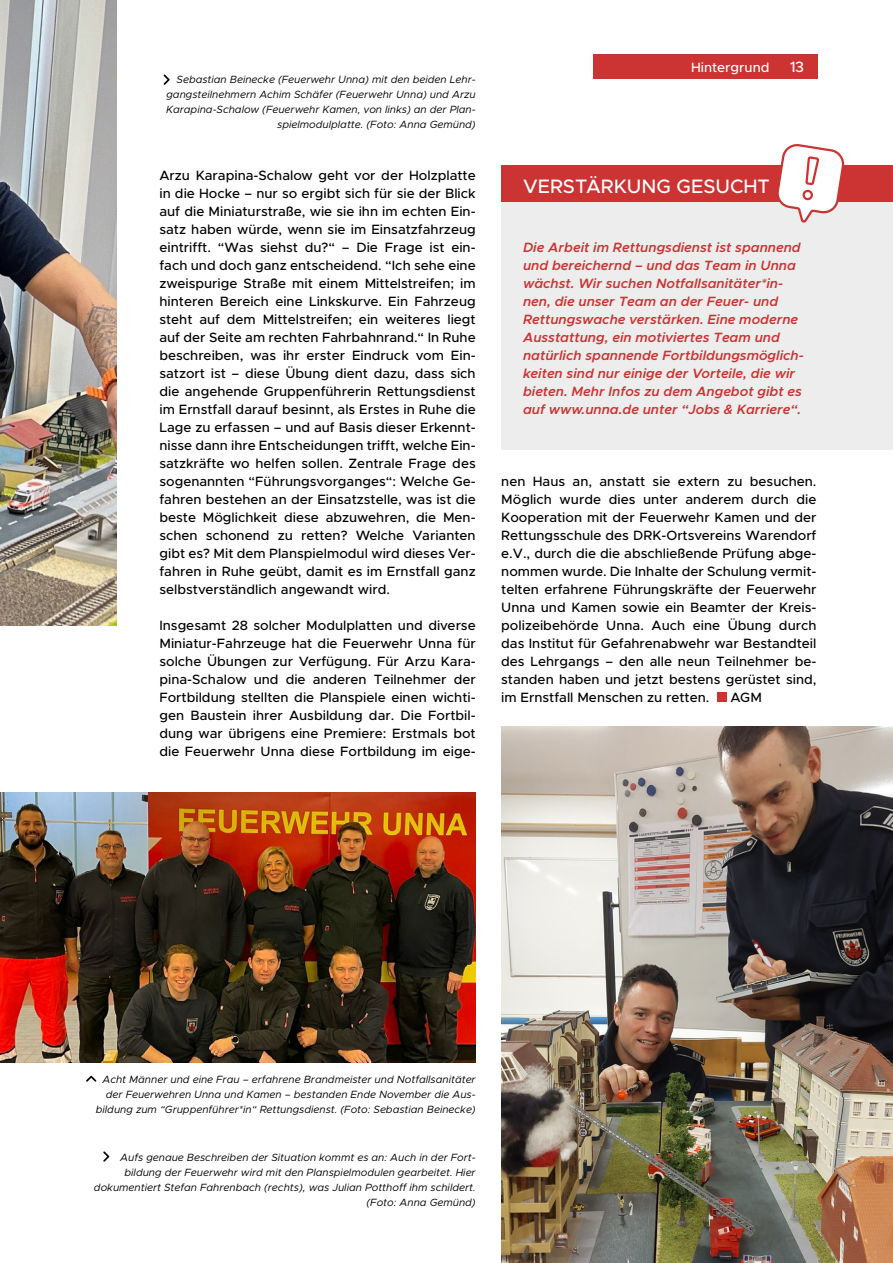
<style>
.page{position:relative;width:893px;height:1263px;background:#fff}
.page>*{position:absolute;margin:0;border:0;box-sizing:border-box;transform-origin:0 0}
.t1{font:500 19.5px "Metropolis";color:#fff}
.t2{font:500 15px "Metropolis";color:#fff}
.t3{font:500 13.5px/18px "Metropolis";color:#000;text-align:justify}
.t4{font:italic 600 13.5px/18px "Metropolis";color:#c33}
.t5{font:500 13.5px "Metropolis";color:#fff}
.t6{font:italic 10.5px/15px "Metropolis";color:#000;text-align:right}
</style>
<div class="page">
<div style="left:593px;top:54px;width:224px;height:25px;background:#c33"></div>
<img style="left:501px;top:727px;width:392px;height:536px">
<img style="left:0;top:0;width:117px;height:625px">
<img style="left:0;top:792px;width:476px;height:270px">
<div style="left:717px;top:693px;width:9px;height:9px;background:#c33"></div>
<svg style="left:86px;top:1076px;width:10px;height:6px"></svg>
<svg style="left:164px;top:75px;width:6px;height:10px"></svg>
<svg style="left:103px;top:1151px;width:6px;height:11px"></svg>
<div style="left:501px;top:167px;width:392px;height:283px;background:#ededed"></div>
<div style="left:501px;top:165px;width:392px;height:36px;background:#c33"></div>
<svg style="left:774px;top:144px;width:73px;height:79px"></svg>
<p class="t6" style="left:166px;top:72px;width:311px">Sebastian Beinecke (Feuerwehr Unna) mit den beiden Lehr&shy;gangsteilnehmern Achim Schäfer (Feuerwehr Unna) und Arzu Karapina-Schalow (Feuerwehr Kamen, von links) an der Plan&shy;spielmodulplatte. (Foto: Anna Gemünd)</p>
<p class="t3" style="left:159px;top:166px;width:318px">Arzu Karapina-Schalow geht vor der Holzplatte in die Hocke – nur so ergibt sich für sie der Blick auf die Miniaturstraße, wie sie ihn im echten Ein&shy;satz haben würde, wenn sie im Einsatzfahrzeug eintrifft. “Was siehst du?“ – Die Frage ist ein&shy;fach und doch ganz entscheidend. “Ich sehe eine zweispurige Straße mit einem Mittelstreifen; im hinteren Bereich eine Linkskurve. Ein Fahrzeug steht auf dem Mittelstreifen; ein weiteres liegt auf der Seite am rechten Fahrbahnrand.“ In Ruhe beschreiben, was ihr erster Eindruck vom Ein&shy;satzort ist – diese Übung dient dazu, dass sich die angehende Gruppenführerin Rettungsdienst im Ernstfall darauf besinnt, als Erstes in Ruhe die Lage zu erfassen – und auf Basis dieser Erkennt&shy;nisse dann ihre Entscheidungen trifft, welche Ein&shy;satzkräfte wo helfen sollen. Zentrale Frage des sogenannten “Führungsvorganges“: Welche Ge&shy;fahren bestehen an der Einsatzstelle, was ist die beste Möglichkeit diese abzuwehren, die Men&shy;schen schonend zu retten? Welche Varianten gibt es? Mit dem Planspielmodul wird dieses Ver&shy;fahren in Ruhe geübt, damit es im Ernstfall ganz selbstverständlich angewandt wird.</p>
<p class="t3" style="left:159px;top:616px;width:318px">Insgesamt 28 solcher Modulplatten und diverse Miniatur-Fahrzeuge hat die Feuerwehr Unna für solche Übungen zur Verfügung. Für Arzu Kara&shy;pina-Schalow und die anderen Teilnehmer der Fortbildung stellten die Planspiele einen wichti&shy;gen Baustein ihrer Ausbildung dar. Die Fortbil&shy;dung war übrigens eine Premiere: Erstmals bot die Feuerwehr Unna diese Fortbildung im eige-</p>
<p class="t5" style="left:691px;top:59px;width:80px">Hintergrund</p>
<p class="t2" style="left:790px;top:57px;width:15px">13</p>
<h1 class="t1" style="left:523px;top:174px;width:248px">VERSTÄRKUNG GESUCHT</h1>
<p class="t4" style="left:523px;top:238px;width:282px">Die Arbeit im Rettungsdienst ist spannend und bereichernd – und das Team in Unna wächst. Wir suchen Notfallsanitäter*in&shy;nen, die unser Team an der Feuer- und Rettungswache verstärken. Eine moderne Ausstattung, ein motiviertes Team und natürlich spannende Fortbildungsmöglich&shy;keiten sind nur einige der Vorteile, die wir bieten. Mehr Infos zu dem Angebot gibt es auf www.unna.de unter “Jobs &amp; Karriere“.</p>
<p class="t3" style="left:501px;top:472px;width:317px">nen Haus an, anstatt sie extern zu besuchen.<br>Möglich wurde dies unter anderem durch die Kooperation mit der Feuerwehr Kamen und der Rettungsschule des DRK-Ortsvereins Warendorf e.V., durch die die abschließende Prüfung abge&shy;nommen wurde. Die Inhalte der Schulung vermit&shy;telten erfahrene Führungskräfte der Feuerwehr Unna und Kamen sowie ein Beamter der Kreis&shy;polizeibehörde Unna. Auch eine Übung durch das Institut für Gefahrenabwehr war Bestandteil des Lehrgangs – den alle neun Teilnehmer be&shy;standen haben und jetzt bestens gerüstet sind, im Ernstfall Menschen zu retten.</p>
<p class="t3" style="left:730px;top:688px;width:33px">AGM</p>
<p class="t6" style="left:96px;top:1072px;width:381px">Acht Männer und eine Frau – erfahrene Brandmeister und Notfallsanitäter der Feuerwehren Unna und Kamen – bestanden Ende November die Aus&shy;bildung zum “Gruppenführer*in“ Rettungsdienst. (Foto: Sebastian Beinecke)</p>
<p class="t6" style="left:94px;top:1150px;width:383px">Aufs genaue Beschreiben der Situation kommt es an: Auch in der Fort&shy;bildung der Feuerwehr wird mit den Planspielmodulen gearbeitet. Hier dokumentiert Stefan Fahrenbach (rechts), was Julian Potthoff ihm schildert. (Foto: Anna Gemünd)</p>
</div>
